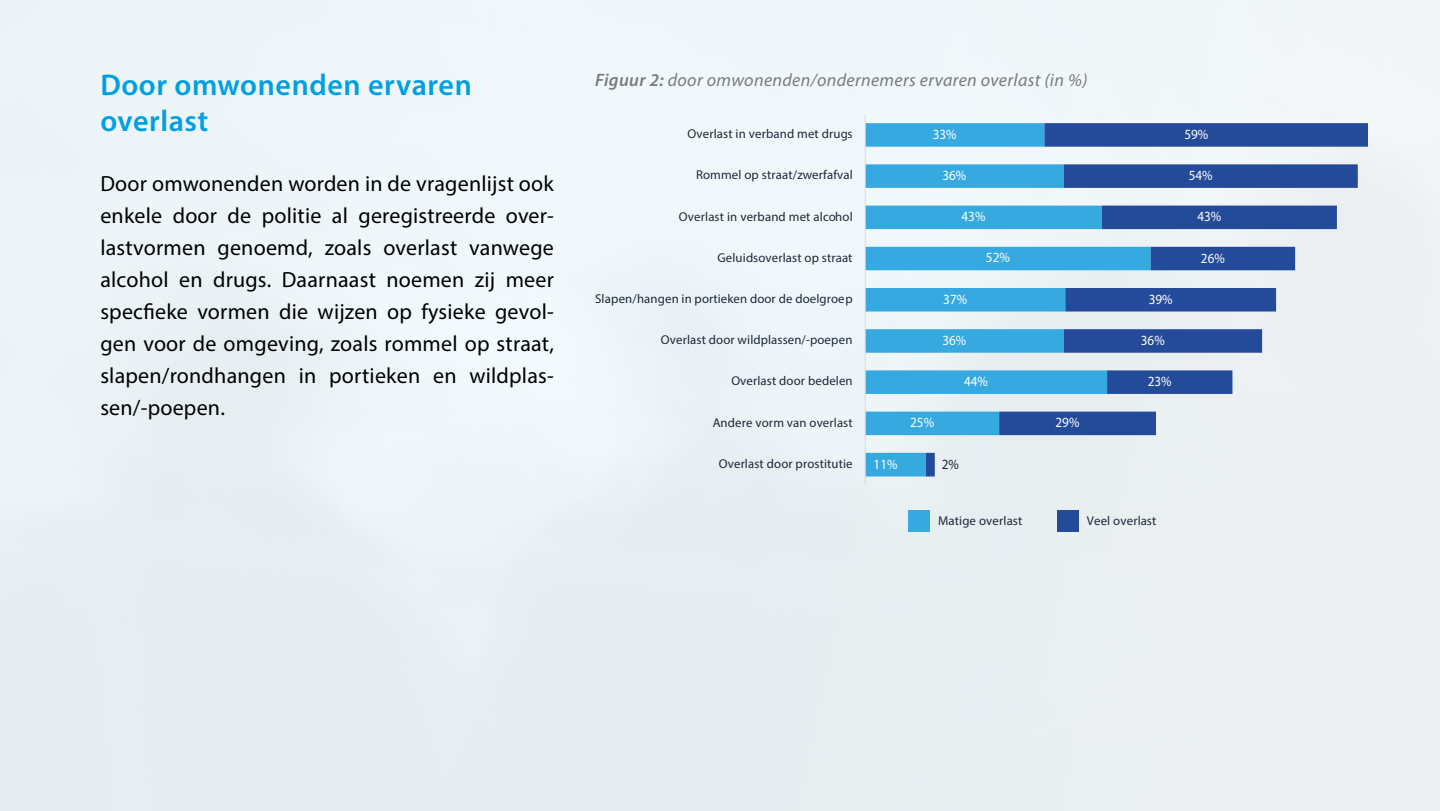
<style>
.page{position:relative;width:1440px;height:811px;background:#fff}
.page>*{position:absolute;margin:0;border:0;box-sizing:border-box;transform-origin:0 0}
.t1{font:600 30px/36px "Myriad Pro";letter-spacing:.02em;color:#009fe3}
.t2{font:22px/32px "Myriad Pro";letter-spacing:.01em;color:#000;text-align:justify}
.t3{font:italic 18px "Myriad Pro";letter-spacing:.02em;color:#7c7b7b}
.t4{font:14px "Myriad Pro";color:#fff;scale:.93 1}
.t5{font:14px "Myriad Pro";color:#1d2839;scale:.93 1}
.t6{font:12.8px "Myriad Pro";letter-spacing:.01em;color:#1d2839}
.s1{font-weight:600}
</style>
<div class="page">
<div style="left:0;top:0;width:1440px;height:810px;background:#ecf1f4"></div>
<svg style="left:866px;top:123px;width:60px;height:353px;fill:#36a9e1"></svg>
<svg style="left:926px;top:123px;width:442px;height:353px;background:#97b9d9"></svg>
<hr style="left:865px;top:114px;width:1px;height:371px;background:#d9d9d9">
<div style="left:908px;top:510px;width:22px;height:21px;background:#36a9e1"></div>
<div style="left:1057px;top:510px;width:22px;height:21px;background:#244a9a"></div>
<h1 class="t1" style="left:100px;top:66px;width:373px">Door omwonenden ervaren overlast</h1>
<p class="t2" style="left:100px;top:167px;width:455px">Door omwonenden worden in de vragenlijst ook enkele door de politie al geregistreerde over&shy;lastvormen genoemd, zoals overlast vanwege alcohol en drugs. Daarnaast noemen zij meer specfieke vormen die wijzen op fysieke gevol&shy;gen voor de omgeving, zoals rommel op straat, slapen/rondhangen in portieken en wildplas&shy;sen/-poepen.</p>
<p class="t3" style="left:595px;top:69px;width:494px"><span class="s1">Figuur 2:</span> door omwonenden/ondernemers ervaren overlast (in %)</p>
<p class="t6" style="left:688px;top:126px;width:167px">Overlast in verband met drugs</p>
<p class="t4" style="left:933px;top:125px;width:27px">33%</p>
<p class="t6" style="left:696px;top:167px;width:158px">Rommel op straat/zwerfafval</p>
<p class="t4" style="left:942px;top:167px;width:27px">36%</p>
<p class="t6" style="left:679px;top:208px;width:175px">Overlast in verband met alcohol</p>
<p class="t4" style="left:962px;top:208px;width:27px">43%</p>
<p class="t6" style="left:718px;top:249px;width:137px">Geluidsoverlast op straat</p>
<p class="t4" style="left:986px;top:249px;width:27px">52%</p>
<p class="t6" style="left:595px;top:291px;width:259px">Slapen/hangen in portieken door de doelgroep</p>
<p class="t4" style="left:943px;top:290px;width:27px">37%</p>
<p class="t6" style="left:661px;top:332px;width:193px">Overlast door wildplassen/-poepen</p>
<p class="t4" style="left:942px;top:331px;width:27px">36%</p>
<p class="t6" style="left:731px;top:373px;width:123px">Overlast door bedelen</p>
<p class="t4" style="left:964px;top:372px;width:27px">44%</p>
<p class="t6" style="left:713px;top:414px;width:141px">Andere vorm van overlast</p>
<p class="t4" style="left:910px;top:414px;width:27px">25%</p>
<p class="t4" style="left:1056px;top:414px;width:27px">29%</p>
<p class="t6" style="left:719px;top:455px;width:135px">Overlast door prostitutie</p>
<p class="t4" style="left:874px;top:455px;width:27px">11%</p>
<p class="t5" style="left:942px;top:455px;width:20px">2%</p>
<p class="t4" style="left:1149px;top:290px;width:27px">39%</p>
<p class="t4" style="left:1141px;top:331px;width:27px">36%</p>
<p class="t4" style="left:1148px;top:372px;width:27px">23%</p>
<p class="t4" style="left:1184px;top:125px;width:27px">59%</p>
<p class="t4" style="left:1189px;top:167px;width:27px">54%</p>
<p class="t4" style="left:1197px;top:208px;width:27px">43%</p>
<p class="t4" style="left:1201px;top:249px;width:27px">26%</p>
<p class="t6" style="left:938px;top:512px;width:86px">Matige overlast</p>
<p class="t6" style="left:1087px;top:512px;width:71px">Veel overlast</p>
</div>
